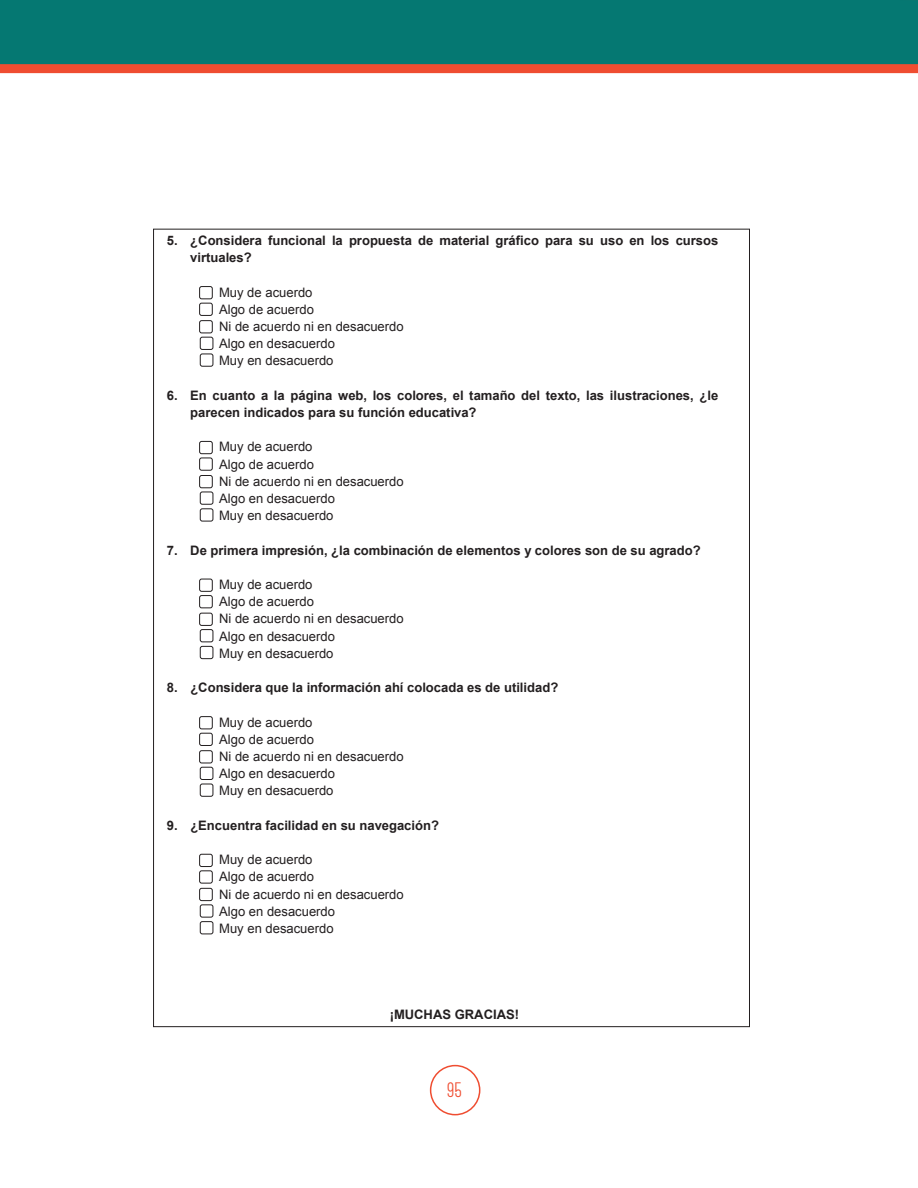
<style>
.page{position:relative;width:918px;height:1188px;background:#fff}
.page>*{position:absolute;margin:0;border:0;box-sizing:border-box;transform-origin:0 0}
.t1{font:700 21px "Canter";color:#ef4d31}
.t2{font:13.05px/17.2px "Arial";color:#231f20}
.t3{font:700 13.05px/17.1px "Arial";color:#231f20}
</style>
<div class="page">
<svg style="left:0;top:0;width:918px;height:74px;background:#24746b"></svg>
<div style="left:430px;top:1065px;width:50px;height:50px;border:2px solid #ef4d31;border-radius:50%"></div>
<div style="left:199px;top:286px;width:14px;height:13px;background:#fff;border:1px solid #231f20;border-radius:2px"></div>
<div style="left:199px;top:303px;width:14px;height:13px;background:#fff;border:1px solid #231f20;border-radius:2px"></div>
<div style="left:199px;top:320px;width:14px;height:13px;background:#fff;border:1px solid #231f20;border-radius:2px"></div>
<div style="left:200px;top:337px;width:13px;height:13px;background:#fff;border:1px solid #231f20;border-radius:2px"></div>
<div style="left:200px;top:353px;width:13px;height:14px;background:#fff;border:1px solid #231f20;border-radius:2px"></div>
<div style="left:199px;top:441px;width:14px;height:13px;background:#fff;border:1px solid #231f20;border-radius:2px"></div>
<div style="left:199px;top:457px;width:14px;height:14px;background:#fff;border:1px solid #231f20;border-radius:2px"></div>
<div style="left:199px;top:475px;width:14px;height:13px;background:#fff;border:1px solid #231f20;border-radius:2px"></div>
<div style="left:200px;top:491px;width:13px;height:14px;background:#fff;border:1px solid #231f20;border-radius:2px"></div>
<div style="left:200px;top:508px;width:13px;height:14px;background:#fff;border:1px solid #231f20;border-radius:2px"></div>
<div style="left:199px;top:579px;width:14px;height:13px;background:#fff;border:1px solid #231f20;border-radius:2px"></div>
<div style="left:199px;top:595px;width:14px;height:13px;background:#fff;border:1px solid #231f20;border-radius:2px"></div>
<div style="left:199px;top:613px;width:14px;height:13px;background:#fff;border:1px solid #231f20;border-radius:2px"></div>
<div style="left:200px;top:629px;width:13px;height:13px;background:#fff;border:1px solid #231f20;border-radius:2px"></div>
<div style="left:200px;top:646px;width:13px;height:13px;background:#fff;border:1px solid #231f20;border-radius:2px"></div>
<div style="left:199px;top:716px;width:14px;height:13px;background:#fff;border:1px solid #231f20;border-radius:2px"></div>
<div style="left:199px;top:733px;width:14px;height:13px;background:#fff;border:1px solid #231f20;border-radius:2px"></div>
<div style="left:199px;top:750px;width:14px;height:13px;background:#fff;border:1px solid #231f20;border-radius:2px"></div>
<div style="left:200px;top:767px;width:13px;height:13px;background:#fff;border:1px solid #231f20;border-radius:2px"></div>
<div style="left:200px;top:784px;width:13px;height:13px;background:#fff;border:1px solid #231f20;border-radius:2px"></div>
<div style="left:199px;top:854px;width:14px;height:13px;background:#fff;border:1px solid #231f20;border-radius:2px"></div>
<div style="left:199px;top:870px;width:14px;height:14px;background:#fff;border:1px solid #231f20;border-radius:2px"></div>
<div style="left:199px;top:888px;width:14px;height:13px;background:#fff;border:1px solid #231f20;border-radius:2px"></div>
<div style="left:200px;top:904px;width:13px;height:14px;background:#fff;border:1px solid #231f20;border-radius:2px"></div>
<div style="left:200px;top:921px;width:13px;height:13px;background:#fff;border:1px solid #231f20;border-radius:2px"></div>
<p class="t3" style="left:190px;top:232px;width:530px;text-indent:-23px">5. ¿Considera funcional la propuesta de material gráfico para su uso en los cursos virtuales?</p>
<p class="t2" style="left:219px;top:284px;width:186px">Muy de acuerdo<br>Algo de acuerdo<br>Ni de acuerdo ni en desacuerdo<br>Algo en desacuerdo<br>Muy en desacuerdo</p>
<p class="t3" style="left:190px;top:387px;width:530px;text-indent:-23px">6. En cuanto a la página web, los colores, el tamaño del texto, las ilustraciones, ¿le parecen indicados para su función educativa?</p>
<p class="t2" style="left:219px;top:438px;width:186px">Muy de acuerdo<br>Algo de acuerdo<br>Ni de acuerdo ni en desacuerdo<br>Algo en desacuerdo<br>Muy en desacuerdo</p>
<p class="t3" style="left:167px;top:542px;width:535px">7. De primera impresión, ¿la combinación de elementos y colores son de su agrado?</p>
<p class="t2" style="left:219px;top:576px;width:186px">Muy de acuerdo<br>Algo de acuerdo<br>Ni de acuerdo ni en desacuerdo<br>Algo en desacuerdo<br>Muy en desacuerdo</p>
<p class="t3" style="left:167px;top:680px;width:393px">8. ¿Considera que la información ahí colocada es de utilidad?</p>
<p class="t2" style="left:219px;top:714px;width:186px">Muy de acuerdo<br>Algo de acuerdo<br>Ni de acuerdo ni en desacuerdo<br>Algo en desacuerdo<br>Muy en desacuerdo</p>
<p class="t3" style="left:167px;top:817px;width:274px">9. ¿Encuentra facilidad en su navegación?</p>
<p class="t2" style="left:219px;top:851px;width:186px">Muy de acuerdo<br>Algo de acuerdo<br>Ni de acuerdo ni en desacuerdo<br>Algo en desacuerdo<br>Muy en desacuerdo</p>
<p class="t3" style="left:390px;top:1006px;width:131px">¡MUCHAS GRACIAS!</p>
<h1 class="t1" style="left:447px;top:1080px;width:17px">95</h1>
</div>
